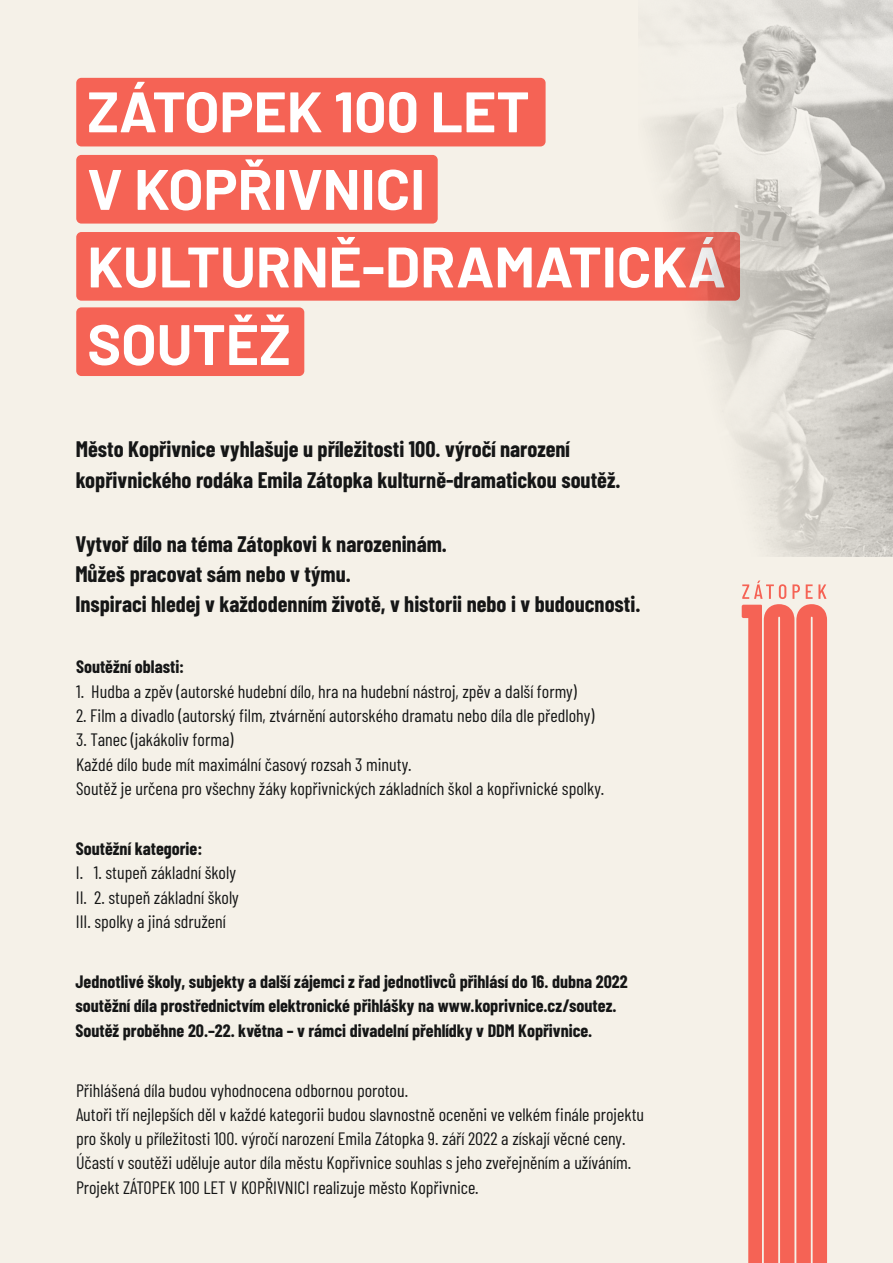
<style>
.page{position:relative;width:893px;height:1263px;background:#f5f1e8}
.page>*{position:absolute;margin:0;border:0;box-sizing:border-box;transform-origin:0 0}
.t1{font:700 57px/77.6px "Barlow";color:#fff}
.t2{font:700 22.5px/30.4px "Barlow Condensed";color:#151616}
.t3{font:18px/24.3px "Barlow Condensed";color:#151616}
.t4{font:700 18px/24.3px "Barlow Condensed";color:#151616}
</style>
<div class="page">
<div style="left:76px;top:307px;width:228px;height:69px;background:#f56355;border-radius:5px"></div>
<div style="left:76px;top:78px;width:470px;height:68px;background:#f56355;border-radius:5px"></div>
<div style="left:76px;top:155px;width:362px;height:69px;background:#f56355;border-radius:5px"></div>
<div style="left:76px;top:232px;width:664px;height:69px;background:#f56355;border-radius:5px"></div>
<svg style="left:742px;top:580px;width:85px;height:683px"></svg>
<img style="left:638px;top:0;width:255px;height:556px">
<h1 class="t1" style="left:87px;top:71px;width:640px">ZÁTOPEK 100 LET<br>V KOPŘIVNICI<br>KULTURNĚ-DRAMATICKÁ<br>SOUTĚŽ</h1>
<p class="t2" style="left:76px;top:433px;width:546px">Město Kopřivnice vyhlašuje u příležitosti 100. výročí narození kopřivnického rodáka Emila Zátopka kulturně-dramatickou soutěž.</p>
<p class="t2" style="left:75px;top:527px;width:567px">Vytvoř dílo na téma Zátopkovi k narozeninám.<br>Můžeš pracovat sám nebo v týmu.<br>Inspiraci hledej v každodenním životě, v historii nebo i v budoucnosti.</p>
<p class="t4" style="left:76px;top:654px;width:110px">Soutěžní oblasti:</p>
<p class="t3" style="left:76px;top:678px;width:502px">1. Hudba a zpěv (autorské hudební dílo, hra na hudební nástroj, zpěv a další formy)</p>
<p class="t3" style="left:76px;top:703px;width:520px">2. Film a divadlo (autorský film, ztvárnění autorského dramatu nebo díla dle předlohy)</p>
<p class="t3" style="left:76px;top:727px;width:530px">3. Tanec (jakákoliv forma)<br>Každé dílo bude mít maximální časový rozsah 3 minuty.<br>Soutěž je určena pro všechny žáky kopřivnických základních škol a kopřivnické spolky.</p>
<p class="t4" style="left:76px;top:836px;width:128px">Soutěžní kategorie:</p>
<p class="t3" style="left:76px;top:860px;width:165px">I. 1. stupeň základní školy<br>II. 2. stupeň základní školy<br>III. spolky a jiná sdružení</p>
<p class="t4" style="left:76px;top:969px;width:554px">Jednotlivé školy, subjekty a další zájemci z řad jednotlivců přihlásí do 16. dubna 2022 soutěžní díla prostřednictvím elektronické přihlášky na www.koprivnice.cz/soutez.<br>Soutěž proběhne 20.–22. května – v rámci divadelní přehlídky v DDM Kopřivnice.</p>
<p class="t3" style="left:76px;top:1077px;width:570px">Přihlášená díla budou vyhodnocena odbornou porotou.<br>Autoři tří nejlepších děl v každé kategorii budou slavnostně oceněni ve velkém finále projektu pro školy u příležitosti 100. výročí narození Emila Zátopka 9. září 2022 a získají věcné ceny.<br>Účastí v soutěži uděluje autor díla městu Kopřivnice souhlas s jeho zveřejněním a užíváním.<br>Projekt ZÁTOPEK 100 LET V KOPŘIVNICI realizuje město Kopřivnice.</p>
</div>
